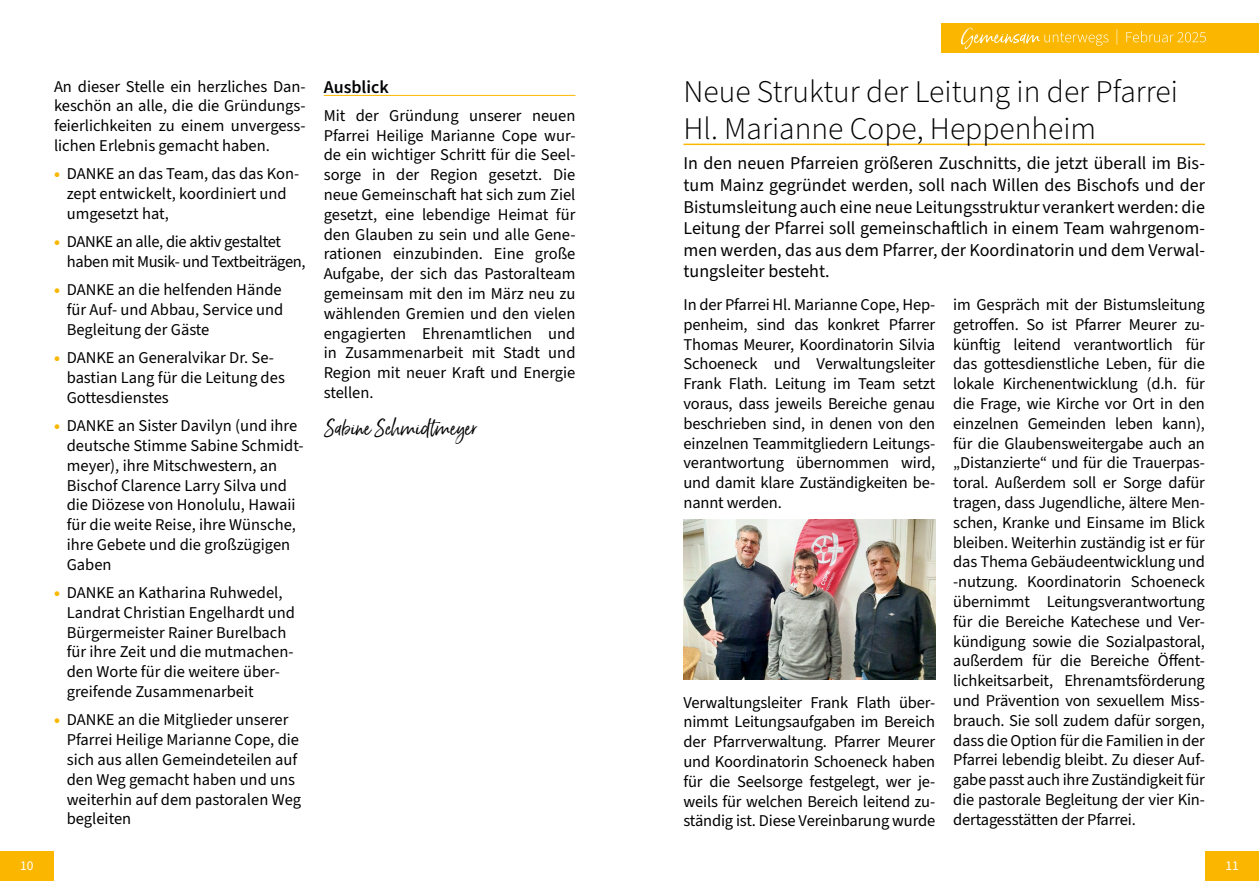
<style>
.page{position:relative;width:1259px;height:893px;background:#fff}
.page>*{position:absolute;margin:0;border:0;box-sizing:border-box;transform-origin:0 0}
.Header_Neutral{font:300 31.5px/37.8px "Source Sans 3";color:#000}
.Autor_GU{font:19.5px "Born Ready";color:#000}
.Subhead_GU{font:18px/21.6px "Source Sans 3";color:#000;text-align:justify}
.Header_2_Neutral{font:600 18px "Source Sans 3";color:#000}
.Fließtext_GU{font:16.5px/19.8px "Source Sans 3";color:#000;text-align:justify}
.Fließtext_GU-2{font:16.5px/19.8px "Source Sans 3";letter-spacing:-.02em;color:#000}
.t1{font:13.5px "Source Sans 3";color:#fff}
.s1{font-weight:900;color:#fbb700}
</style>
<div class="page">
<div style="left:941px;top:23px;width:318px;height:30px;background:#fbb700"></div>
<div style="left:1205px;top:851px;width:54px;height:30px;background:#fbb700"></div>
<div style="left:0;top:851px;width:54px;height:30px;background:#fbb700"></div>
<svg style="left:961px;top:28px;width:244px;height:21px"></svg>
<hr style="left:324px;top:95px;width:251px;height:1px;background:#fbb700">
<hr style="left:683px;top:144px;width:522px;height:1px;background:#fbb700">
<img style="left:683px;top:520px;width:252px;height:159px">
<p class="Fließtext_GU" style="left:54px;top:77px;width:253px">An dieser Stelle ein herzliches Dan&shy;keschön an alle, die die Gründungs&shy;feierlichkeiten zu einem unvergess&shy;lichen Erlebnis gemacht haben.</p>
<p class="Fließtext_GU" style="left:67px;top:164px;width:234px;text-align:left;text-indent:-13px"><span class="s1">•</span> DANKE an das Team, das das Kon&shy;zept entwickelt, koordiniert und umgesetzt hat,</p>
<p class="Fließtext_GU-2" style="left:67px;top:232px;width:240px;text-indent:-13px"><span class="s1">•</span> DANKE an alle, die aktiv gestaltet haben mit Musik- und Textbeiträgen,</p>
<p class="Fließtext_GU" style="left:67px;top:280px;width:218px;text-indent:-13px"><span class="s1">•</span> DANKE an die helfenden Hände für Auf- und Abbau, Service und Begleitung der Gäste</p>
<p class="Fließtext_GU" style="left:67px;top:348px;width:220px;text-align:left;text-indent:-13px"><span class="s1">•</span> DANKE an Generalvikar Dr. Se&shy;bastian Lang für die Leitung des<br>Gottesdienstes</p>
<p class="Fließtext_GU" style="left:67px;top:416px;width:238px;text-align:left;text-indent:-13px"><span class="s1">•</span> DANKE an Sister Davilyn (und ihre deutsche Stimme Sabine Schmidt&shy;meyer), ihre Mitschwestern, an<br>Bischof Clarence Larry Silva und die Diözese von Honolulu, Hawaii für die weite Reise, ihre Wünsche, ihre Gebete und die großzügigen<br>Gaben</p>
<p class="Fließtext_GU" style="left:67px;top:583px;width:230px;text-align:left;text-indent:-13px"><span class="s1">•</span> DANKE an Katharina Ruhwedel,<br>Landrat Christian Engelhardt und<br>Bürgermeister Rainer Burelbach für ihre Zeit und die mutmachen&shy;den Worte für die weitere über&shy;greifende Zusammenarbeit</p>
<p class="Fließtext_GU" style="left:67px;top:710px;width:236px;text-align:left;text-indent:-13px"><span class="s1">•</span> DANKE an die Mitglieder unserer<br>Pfarrei Heilige Marianne Cope, die sich aus allen Gemeindeteilen auf den Weg gemacht haben und uns weiterhin auf dem pastoralen Weg begleiten</p>
<p class="Header_2_Neutral" style="left:324px;top:75px;width:67px">Ausblick</p>
<p class="Fließtext_GU" style="left:324px;top:106px;width:253px">Mit der Gründung unserer neuen Pfarrei Heilige Marianne Cope wur&shy;de ein wichtiger Schritt für die Seel&shy;sorge in der Region gesetzt. Die neue Gemeinschaft hat sich zum Ziel gesetzt, eine lebendige Heimat für den Glauben zu sein und alle Gene&shy;rationen einzubinden. Eine große Aufgabe, der sich das Pastoralteam gemeinsam mit den im März neu zu wählenden Gremien und den vielen engagierten Ehrenamtlichen und in Zusammenarbeit mit Stadt und Region mit neuer Kraft und Energie stellen.</p>
<p class="Autor_GU" style="left:324px;top:416px;width:154px">Sabine Schmidtmeyer</p>
<p class="Header_Neutral" style="left:683px;top:73px;width:496px">Neue Struktur der Leitung in der Pfarrei<br>Hl. Marianne Cope, Heppenheim</p>
<p class="Subhead_GU" style="left:683px;top:153px;width:523px">In den neuen Pfarreien größeren Zuschnitts, die jetzt überall im Bis&shy;tum Mainz gegründet werden, soll nach Willen des Bischofs und der Bistumsleitung auch eine neue Leitungsstruktur verankert werden: die Leitung der Pfarrei soll gemeinschaftlich in einem Team wahrgenom&shy;men werden, das aus dem Pfarrer, der Koordinatorin und dem Verwal&shy;tungsleiter besteht.</p>
<p class="Fließtext_GU" style="left:683px;top:295px;width:253px">In der Pfarrei Hl. Marianne Cope, Hep&shy;penheim, sind das konkret Pfarrer Thomas Meurer, Koordinatorin Silvia Schoeneck und Verwaltungsleiter Frank Flath. Leitung im Team setzt voraus, dass jeweils Bereiche genau beschrieben sind, in denen von den einzelnen Teammitgliedern Leitungs&shy;verantwortung übernommen wird, und damit klare Zuständigkeiten be&shy;nannt werden.</p>
<p class="Fließtext_GU" style="left:953px;top:295px;width:253px">im Gespräch mit der Bistumsleitung getroffen. So ist Pfarrer Meurer zu&shy;künftig leitend verantwortlich für das gottesdienstliche Leben, für die lokale Kirchenentwicklung (d.h. für die Frage, wie Kirche vor Ort in den einzelnen Gemeinden leben kann), für die Glaubensweitergabe auch an „Distanzierte“ und für die Trauerpas&shy;toral. Außerdem soll er Sorge dafür tragen, dass Jugendliche, ältere Men&shy;schen, Kranke und Einsame im Blick bleiben. Weiterhin zuständig ist er für das Thema Gebäudeentwicklung und -nutzung. Koordinatorin Schoeneck übernimmt Leitungsverantwortung für die Bereiche Katechese und Ver&shy;kündigung sowie die Sozialpastoral, außerdem für die Bereiche Öffent&shy;lichkeitsarbeit, Ehrenamtsförderung und Prävention von sexuellem Miss&shy;brauch. Sie soll zudem dafür sorgen, dass die Option für die Familien in der Pfarrei lebendig bleibt. Zu dieser Auf&shy;gabe passt auch ihre Zuständigkeit für die pastorale Begleitung der vier Kin&shy;dertagesstätten der Pfarrei.</p>
<p class="Fließtext_GU" style="left:683px;top:693px;width:253px">Verwaltungsleiter Frank Flath über&shy;nimmt Leitungsaufgaben im Bereich der Pfarrverwaltung. Pfarrer Meurer und Koordinatorin Schoeneck haben für die Seelsorge festgelegt, wer je&shy;weils für welchen Bereich leitend zu&shy;ständig ist. Diese Vereinbarung wurde</p>
<p class="t1" style="left:20px;top:857px;width:15px">10</p>
<p class="t1" style="left:1225px;top:857px;width:15px">11</p>
</div>
